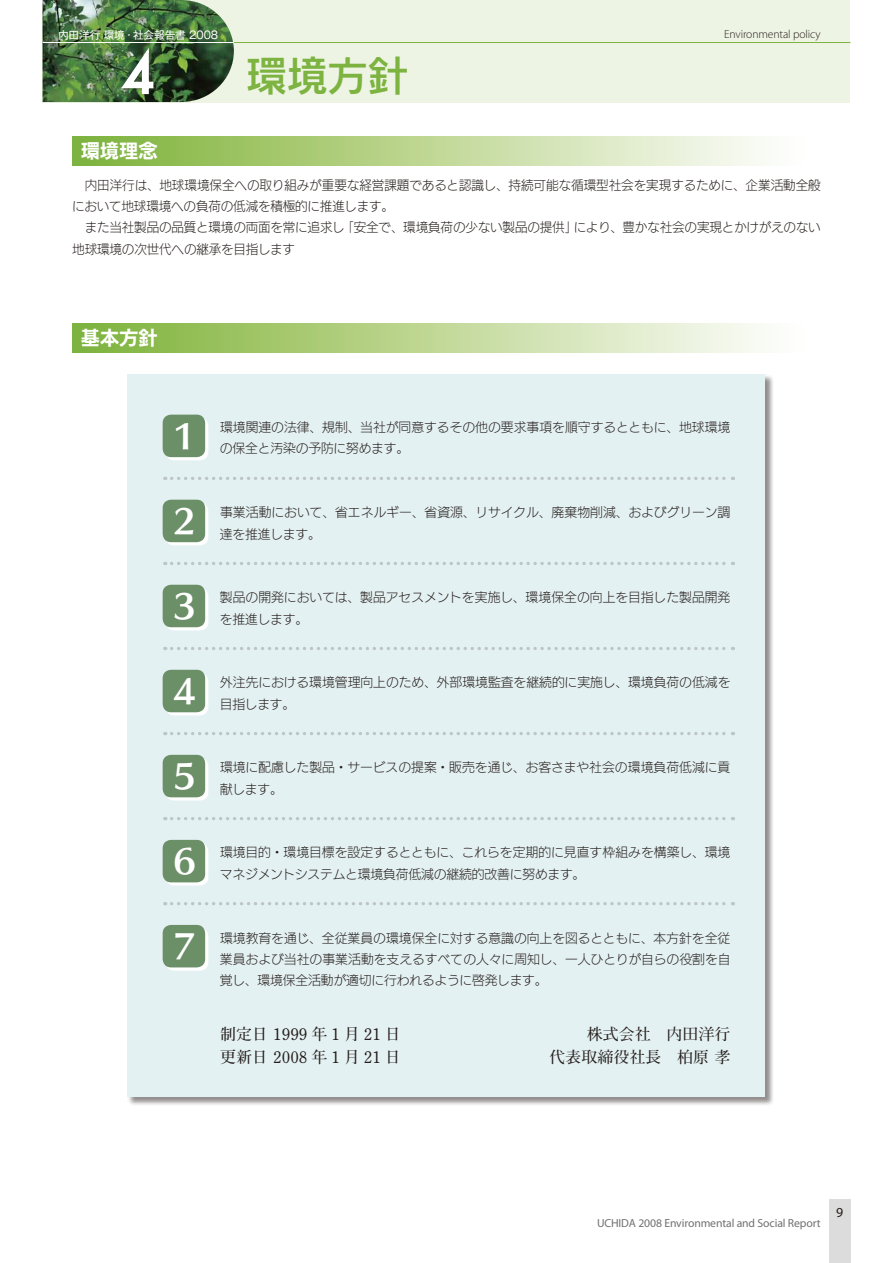
<style>
.page{position:relative;width:893px;height:1263px;background:#fff}
.page>*{position:absolute;margin:0;border:0;box-sizing:border-box;transform-origin:0 0}
.t1{font:500 53.1px "Futura Std";color:#fff}
.t2{font:40.35px "New Rodin Pro DB";color:#7db340}
.t3{font:31.95px "Skip Std B";color:#fff}
.t4{font:19.2px "New Rodin Pro B";letter-spacing:.005em;color:#fff}
.t5{font:700 15.9px/22.4px "Futo Min A101 Pro";color:#251e1c;text-align:right}
.t6{font:13.8px "Myriad Pro";color:#251e1c}
.t7{font:12.75px/21.3px "New Rodin Pro L";letter-spacing:-.005em;color:#251e1c}
.t8{font:11.7px "Myriad Pro";letter-spacing:-.01em;color:#717171}
.t9{font:300 11.7px "Myriad Pro";letter-spacing:-.01em;color:#251e1c}
.t10{font:10.65px "Gothic MB101 Pro";letter-spacing:-.01em;color:#fff}
</style>
<div class="page">
<div style="left:43px;top:0;width:807px;height:102px;background:#eef4e3"></div>
<div style="left:829px;top:1199px;width:21px;height:64px;background:#dcdcdc"></div>
<hr style="left:43px;top:42px;width:807px;height:1px;background:#7db340">
<img style="left:43px;top:0;width:191px;height:102px">
<hr style="left:43px;top:42px;width:191px;height:1px;background:#fff">
<div style="left:121px;top:47px;width:36px;height:50px;background:#251e1c;opacity:.5"></div>
<svg style="left:119px;top:44px;width:35px;height:51px;background:#637f5f"></svg>
<div style="left:72px;top:136px;width:749px;height:30px;background:linear-gradient(to right,#7eb236,#fff)"></div>
<div style="left:72px;top:323px;width:749px;height:30px;background:linear-gradient(to right,#7eb236,#fff)"></div>
<div style="left:127px;top:374px;width:647px;height:732px;background:#251e1c;opacity:.5"></div>
<div style="left:128px;top:374px;width:637px;height:723px;background:#e4f1f2"></div>
<svg style="left:166px;top:418px;width:42px;height:42px"></svg>
<svg style="left:166px;top:503px;width:42px;height:42px"></svg>
<svg style="left:166px;top:588px;width:42px;height:42px"></svg>
<svg style="left:166px;top:673px;width:42px;height:42px"></svg>
<svg style="left:166px;top:758px;width:42px;height:42px"></svg>
<svg style="left:166px;top:843px;width:42px;height:42px"></svg>
<svg style="left:166px;top:928px;width:42px;height:43px"></svg>
<div style="left:163px;top:415px;width:42px;height:42px;background:#6b8f67;border-radius:9px"></div>
<div style="left:163px;top:500px;width:42px;height:42px;background:#6b8f67;border-radius:9px"></div>
<div style="left:163px;top:585px;width:42px;height:42px;background:#6b8f67;border-radius:9px"></div>
<div style="left:163px;top:670px;width:42px;height:42px;background:#6b8f67;border-radius:9px"></div>
<div style="left:163px;top:755px;width:42px;height:42px;background:#6b8f67;border-radius:9px"></div>
<div style="left:163px;top:840px;width:42px;height:42px;background:#6b8f67;border-radius:9px"></div>
<div style="left:163px;top:925px;width:42px;height:42px;background:#6b8f67;border-radius:9px"></div>
<svg style="left:172px;top:477px;width:561px;height:3px"></svg>
<svg style="left:172px;top:562px;width:561px;height:3px"></svg>
<svg style="left:172px;top:647px;width:561px;height:3px"></svg>
<svg style="left:172px;top:732px;width:561px;height:3px"></svg>
<svg style="left:172px;top:817px;width:561px;height:3px"></svg>
<svg style="left:172px;top:902px;width:561px;height:3px"></svg>
<p class="t10" style="left:58px;top:26px;width:161px">内田洋行 環境・社会報告書 2008</p>
<h1 class="t1" style="left:123px;top:40px;width:32px">4</h1>
<h2 class="t2" style="left:247px;top:41px;width:163px">環境方針</h2>
<h3 class="t4" style="left:81px;top:134px;width:78px">環境理念</h3>
<p class="t9" style="left:724px;top:28px;width:98px">Environmental policy</p>
<p class="t7" style="left:72px;top:173px;width:750px;text-indent:13px">内田洋行は、地球環境保全への取り組みが重要な経営課題であると認識し、持続可能な循環型社会を実現するために、企業活動全般において地球環境への負荷の低減を積極的に推進します。</p>
<p class="t7" style="left:72px;top:216px;width:750px;text-indent:13px">また当社製品の品質と環境の両面を常に追求し「安全で、環境負荷の少ない製品の提供」により、豊かな社会の実現とかけがえのない地球環境の次世代への継承を目指します</p>
<h3 class="t4" style="left:81px;top:321px;width:78px">基本方針</h3>
<h3 class="t3" style="left:173px;top:412px;width:24px">1</h3>
<p class="t7" style="left:220px;top:416px;width:512px">環境関連の法律、規制、当社が同意するその他の要求事項を順守するとともに、地球環境の保全と汚染の予防に努めます。</p>
<h3 class="t3" style="left:173px;top:497px;width:24px">2</h3>
<p class="t7" style="left:220px;top:501px;width:512px">事業活動において、省エネルギー、省資源、リサイクル、廃棄物削減、およびグリーン調達を推進します。</p>
<h3 class="t3" style="left:173px;top:582px;width:24px">3</h3>
<p class="t7" style="left:220px;top:586px;width:512px">製品の開発においては、製品アセスメントを実施し、環境保全の向上を目指した製品開発を推進します。</p>
<h3 class="t3" style="left:173px;top:667px;width:24px">4</h3>
<p class="t7" style="left:220px;top:671px;width:512px">外注先における環境管理向上のため、外部環境監査を継続的に実施し、環境負荷の低減を目指します。</p>
<h3 class="t3" style="left:173px;top:752px;width:24px">5</h3>
<p class="t7" style="left:220px;top:756px;width:512px">環境に配慮した製品・サービスの提案・販売を通じ、お客さまや社会の環境負荷低減に貢献します。</p>
<h3 class="t3" style="left:173px;top:837px;width:24px">6</h3>
<p class="t7" style="left:220px;top:841px;width:512px">環境目的・環境目標を設定するとともに、これらを定期的に見直す枠組みを構築し、環境マネジメントシステムと環境負荷低減の継続的改善に努めます。</p>
<h3 class="t3" style="left:173px;top:922px;width:24px">7</h3>
<p class="t7" style="left:220px;top:926px;width:512px;text-align:justify">環境教育を通じ、全従業員の環境保全に対する意識の向上を図るとともに、本方針を全従業員および当社の事業活動を支えるすべての人々に周知し、一人ひとりが自らの役割を自覚し、環境保全活動が適切に行われるように啓発します。</p>
<p class="t5" style="left:220px;top:1021px;width:182px;text-align:left">制定日 1999 年 1 月 21 日更新日 2008 年 1 月 21 日</p>
<p class="t5" style="left:550px;top:1021px;width:182px">株式会社　内田洋行<br>代表取締役社長　柏原 孝</p>
<p class="t8" style="left:597px;top:1217px;width:225px">UCHIDA 2008 Environmental and Social Report</p>
<p class="t6" style="left:836px;top:1205px;width:9px">9</p>
</div>
